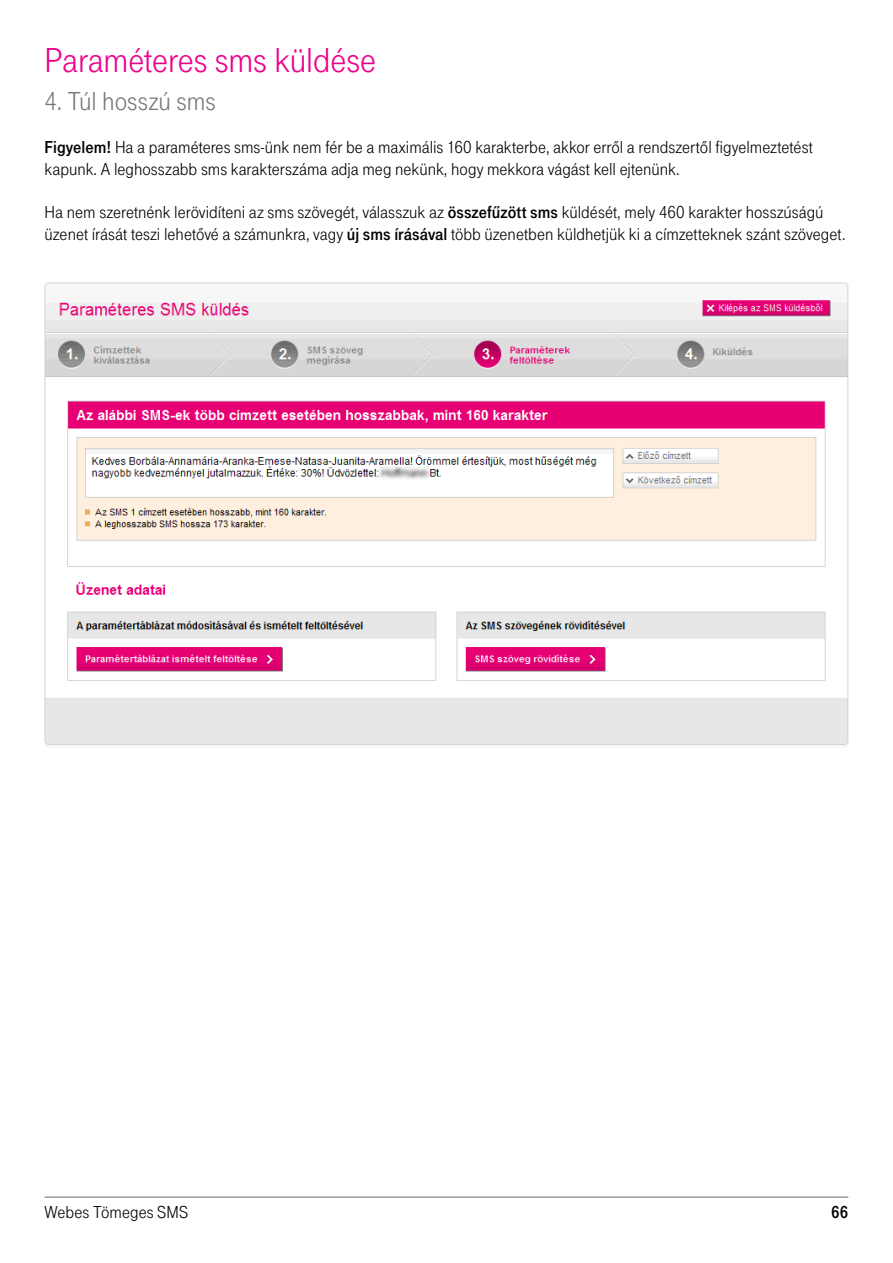
<style>
.page{position:relative;width:893px;height:1263px;background:#fff}
.page>*{position:absolute;margin:0;border:0;box-sizing:border-box;transform-origin:0 0}
.t1{font:36px "Tele Grotesk Norm";color:#ec008c}
.t2{font:27px "Tele Grotesk Norm";color:#77787b}
.t3{font:18px/21.6px "Tele Grotesk Norm";color:#000}
.t4{font:18px "Tele Grotesk Fett";color:#000}
.s1{font-family:"Tele Grotesk Fett"}
</style>
<div class="page">
<hr style="left:45px;top:1196px;width:803px;height:2px;background:#999b9e">
<img style="left:45px;top:282px;width:803px;height:463px">
<h1 class="t1" style="left:45px;top:40px;width:333px">Paraméteres sms küldése</h1>
<h2 class="t2" style="left:45px;top:86px;width:173px">4. Túl hosszú sms</h2>
<p class="t3" style="left:45px;top:137px;width:770px"><span class="s1">Figyelem!</span> Ha a paraméteres sms-ünk nem fér be a maximális 160 karakterbe, akkor erről a rendszertől figyelmeztetést kapunk. A leghosszabb sms karakterszáma adja meg nekünk, hogy mekkora vágást kell ejtenünk.</p>
<p class="t3" style="left:45px;top:202px;width:800px">Ha nem szeretnénk lerövidíteni az sms szövegét, válasszuk az <span class="s1">összefűzött sms</span> küldését, mely 460 karakter hosszúságú üzenet írását teszi lehetővé a számunkra, vagy <span class="s1">új sms írásával</span> több üzenetben küldhetjük ki a címzetteknek szánt szöveget.</p>
<p class="t3" style="left:45px;top:1202px;width:145px">Webes Tömeges SMS</p>
<p class="t4" style="left:831px;top:1202px;width:19px">66</p>
</div>
